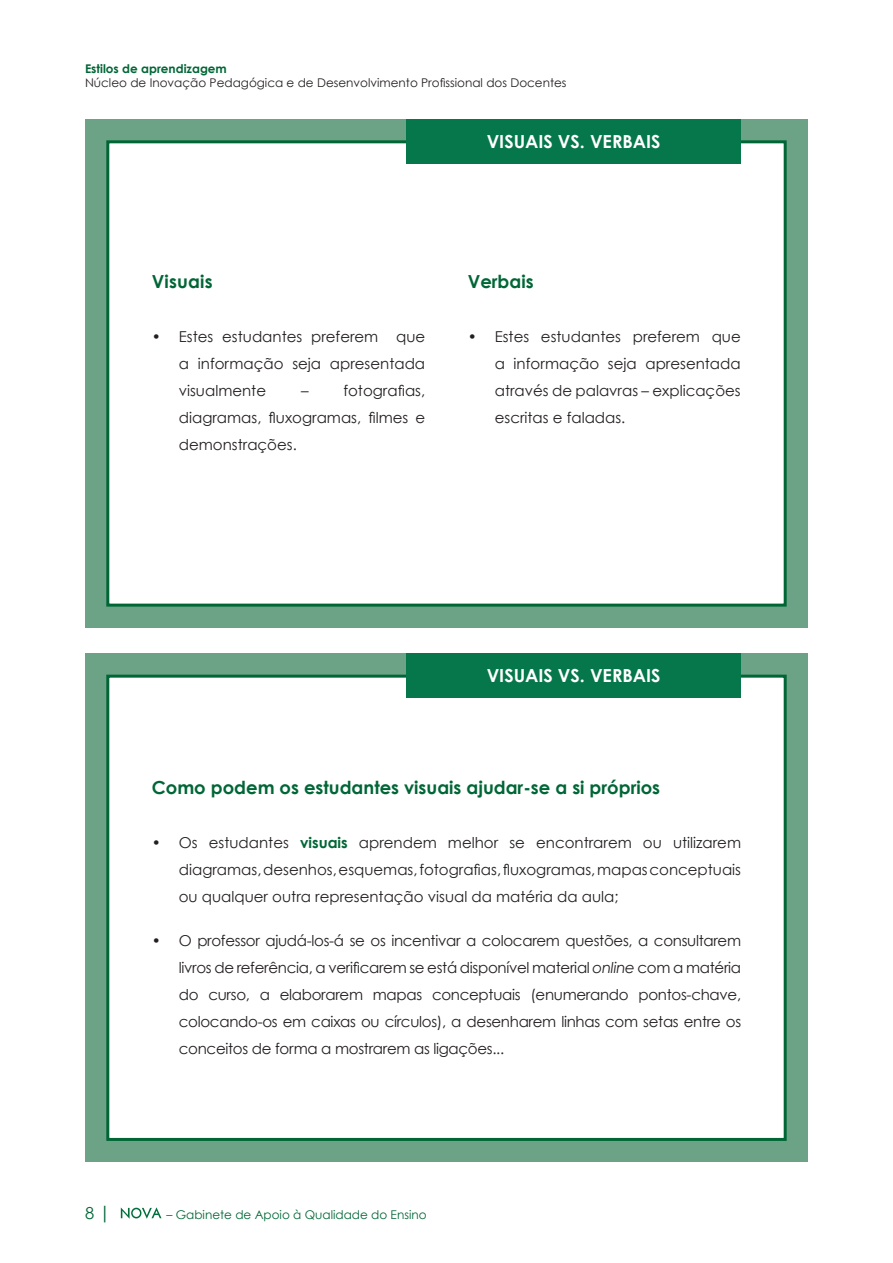
<style>
.page{position:relative;width:893px;height:1263px;background:#fff}
.page>*{position:absolute;margin:0;border:0;box-sizing:border-box;transform-origin:0 0}
.t1{font:700 18px "Century Gothic";color:#006636}
.t2{font:700 18px "Century Gothic";color:#fff}
.t3{font:16.5px "Century Gothic";color:#006636}
.t4{font:15px/27px "Century Gothic";color:#231f20;text-align:justify}
.t5{font:12px "Century Gothic";color:#231f20}
.t6{font:12px "Century Gothic";color:#006636}
.t7{font:700 12px "Century Gothic";color:#006636}
.s1{font-weight:700;color:#006636}
.s2{font-style:italic}
.s3{font-size:18px}
</style>
<div class="page">
<svg style="left:121px;top:1207px;width:40px;height:12px"></svg>
<div style="left:85px;top:119px;width:723px;height:509px;background:#6ca386"></div>
<div style="left:106px;top:140px;width:681px;height:467px;background:#fff;border:3px solid #006636"></div>
<div style="left:85px;top:653px;width:723px;height:509px;background:#6ca386"></div>
<div style="left:108px;top:676px;width:677px;height:463px;background:#fff"></div>
<div style="left:106px;top:675px;width:681px;height:466px;border:3px solid #006636"></div>
<div style="left:406px;top:119px;width:335px;height:44px;background:#05774b"></div>
<div style="left:406px;top:653px;width:335px;height:45px;background:#05774b"></div>
<p class="t7" style="left:85px;top:61px;width:143px">Estilos de aprendizagem</p>
<p class="t5" style="left:85px;top:76px;width:483px">Núcleo de Inovação Pedagógica e de Desenvolvimento Profissional dos Docentes</p>
<p class="t2" style="left:601px;top:130px;width:69px">Âmbito</p>
<p class="t2" style="left:487px;top:130px;width:175px">Visuais vs. Verbais</p>
<p class="t1" style="left:152px;top:270px;width:62px">Visuais</p>
<p class="t4" style="left:179px;top:323px;width:248px;text-indent:-27px">• Estes estudantes preferem que a informação seja apresentada visualmente</p>
<p class="t4" style="left:179px;top:377px;width:248px;text-indent:122px">– fotografias, diagramas, fluxogramas, filmes e demonstrações.</p>
<p class="t1" style="left:468px;top:270px;width:67px">Verbais</p>
<p class="t4" style="left:495px;top:323px;width:247px;text-indent:-27px">• Estes estudantes preferem que a informação seja apresentada através de palavras – explicações escritas e faladas.</p>
<p class="t2" style="left:601px;top:664px;width:69px">Âmbito</p>
<p class="t2" style="left:487px;top:664px;width:175px">Visuais vs. Verbais</p>
<p class="t1" style="left:152px;top:776px;width:510px">Como podem os estudantes visuais ajudar-se a si próprios</p>
<p class="t4" style="left:179px;top:829px;width:564px;text-indent:-27px">• Os estudantes <span class="s1">visuais</span> aprendem melhor se encontrarem ou utilizarem diagramas, desenhos, esquemas, fotografias, fluxogramas, mapas conceptuais ou qualquer outra representação visual da matéria da aula;</p>
<p class="t4" style="left:179px;top:927px;width:564px;text-indent:-27px">• O professor ajudá-los-á se os incentivar a colocarem questões, a consultarem livros de referência, a verificarem se está disponível material <span class="s2">online</span> com a matéria do curso, a elaborarem mapas conceptuais (enumerando pontos-chave, colocando-os em caixas ou círculos), a desenharem linhas com setas entre os conceitos de forma a mostrarem as ligações...</p>
<p class="t3" style="left:85px;top:1203px;width:27px">8 <span class="s3">|</span></p>
<p class="t6" style="left:166px;top:1207px;width:262px">– Gabinete de Apoio à Qualidade do Ensino</p>
</div>
